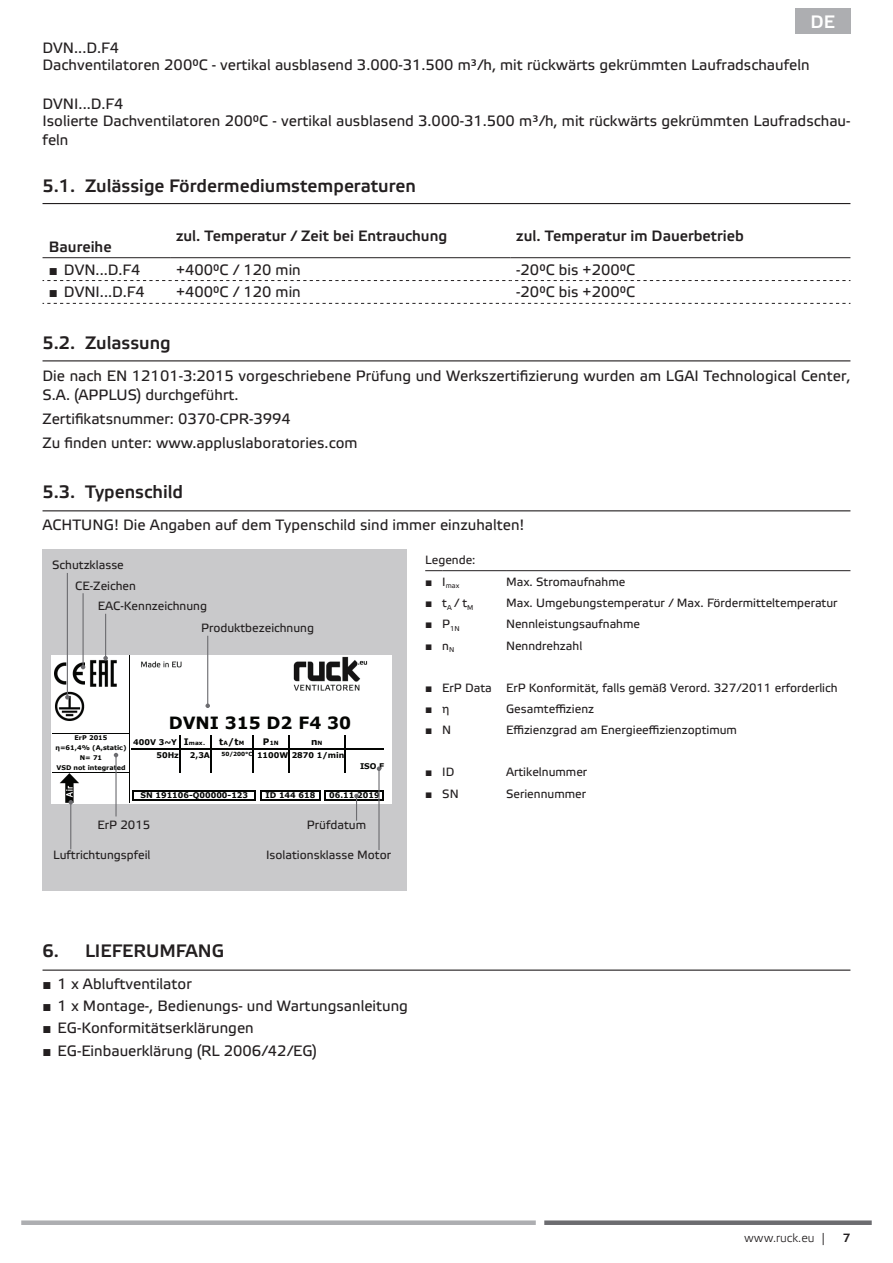
<style>
.page{position:relative;width:893px;height:1263px;background:#fff}
.page>*{position:absolute;margin:0;border:0;box-sizing:border-box;transform-origin:0 0}
.t1{font:500 18px "Etelka";color:#231f20}
.t2{font:500 18px "Etelka";color:#fff}
.t3{font:700 16.95px "Verdana";color:#040503}
.t4{font:15px/19.5px "Etelka Text";color:#231f20}
.t5{font:500 15px "Etelka";color:#231f20}
.t6{font:12px "Etelka Text";color:#231f20}
.t7{font:300 12px "Etelka";color:#231f20}
.t8{font:12px "Arial";color:#231f20}
.t9{font:500 12px "Etelka";color:#231f20}
.t10{font:700 9px "Verdana";color:#040503}
.t11{font:700 7.95px "Verdana";color:#040503}
.t12{font:7.05px "Etelka Text";color:#231f20}
.t13{font:700 6.45px "Verdana";color:#040503}
.t14{font:700 5.7px "Verdana";color:#040503}
.s1{font-family:"Arial"}
.s2{font-family:"Etelka Text"}
.s3{font-size:9px}
.s4{font-size:5.7px}
</style>
<div class="page">
<div style="left:21px;top:1220px;width:515px;height:5px;background:#adaeb1"></div>
<div style="left:544px;top:1220px;width:328px;height:5px;background:#6c6c70"></div>
<div style="left:43px;top:549px;width:363px;height:342px;background:#c9c9cb"></div>
<div style="left:795px;top:9px;width:55px;height:25px;background:#adaeb1"></div>
<hr style="left:43px;top:510px;width:807px;height:1px;background:#231f20">
<svg style="left:425px;top:570px;width:17px;height:1px"></svg>
<hr style="left:442px;top:570px;width:64px;height:1px;background:#231f20">
<hr style="left:506px;top:570px;width:344px;height:1px;background:#231f20">
<hr style="left:43px;top:257px;width:127px;height:1px;background:#231f20">
<hr style="left:170px;top:257px;width:340px;height:1px;background:#231f20">
<hr style="left:510px;top:257px;width:340px;height:1px;background:#231f20">
<svg style="left:43px;top:280px;width:807px;height:1px"></svg>
<svg style="left:43px;top:303px;width:807px;height:1px"></svg>
<hr style="left:43px;top:203px;width:807px;height:1px;background:#231f20">
<hr style="left:43px;top:360px;width:807px;height:1px;background:#231f20">
<hr style="left:43px;top:969px;width:807px;height:2px;background:#231f20">
<div style="left:51px;top:655px;width:340px;height:148px;background:#fff"></div>
<img style="left:141px;top:657px;width:227px;height:35px">
<hr style="left:325px;top:790px;width:59px;height:1px;background:#040503">
<hr style="left:325px;top:799px;width:59px;height:2px;background:#040503">
<svg style="left:319px;top:790px;width:7px;height:11px"></svg>
<hr style="left:260px;top:790px;width:61px;height:1px;background:#040503">
<hr style="left:260px;top:799px;width:61px;height:2px;background:#040503">
<svg style="left:255px;top:791px;width:6px;height:8px"></svg>
<hr style="left:133px;top:790px;width:123px;height:1px;background:#040503">
<hr style="left:133px;top:799px;width:123px;height:2px;background:#040503">
<hr style="left:131px;top:749px;width:48px;height:1px;background:#040503">
<hr style="left:179px;top:749px;width:31px;height:1px;background:#040503">
<hr style="left:210px;top:749px;width:43px;height:1px;background:#040503">
<hr style="left:253px;top:749px;width:35px;height:1px;background:#040503">
<hr style="left:288px;top:749px;width:56px;height:1px;background:#040503">
<hr style="left:344px;top:749px;width:40px;height:1px;background:#040503">
<svg style="left:179px;top:736px;width:1px;height:37px"></svg>
<svg style="left:210px;top:736px;width:1px;height:37px"></svg>
<svg style="left:253px;top:736px;width:1px;height:37px"></svg>
<svg style="left:288px;top:736px;width:1px;height:37px"></svg>
<svg style="left:344px;top:736px;width:2px;height:37px"></svg>
<hr style="left:129px;top:656px;width:1px;height:147px;background:#040503">
<hr style="left:53px;top:733px;width:76px;height:1px;background:#040503">
<hr style="left:53px;top:772px;width:76px;height:1px;background:#040503">
<img style="left:60px;top:774px;width:19px;height:28px">
<img style="left:55px;top:658px;width:29px;height:30px">
<img style="left:55px;top:691px;width:30px;height:30px">
<img style="left:90px;top:660px;width:27px;height:27px">
<hr style="left:70px;top:802px;width:1px;height:47px;background:#6c6c70">
<svg style="left:69px;top:800px;width:4px;height:4px"></svg>
<svg style="left:354px;top:794px;width:5px;height:27px"></svg>
<hr style="left:83px;top:593px;width:1px;height:74px;background:#6c6c70">
<svg style="left:81px;top:665px;width:4px;height:4px"></svg>
<hr style="left:115px;top:755px;width:2px;height:61px;background:#6c6c70">
<svg style="left:114px;top:753px;width:4px;height:4px"></svg>
<hr style="left:67px;top:573px;width:1px;height:124px;background:#6c6c70">
<svg style="left:65px;top:695px;width:5px;height:4px"></svg>
<hr style="left:378px;top:769px;width:2px;height:81px;background:#6c6c70">
<svg style="left:377px;top:766px;width:4px;height:5px"></svg>
<hr style="left:105px;top:614px;width:1px;height:44px;background:#6c6c70">
<svg style="left:103px;top:656px;width:5px;height:4px"></svg>
<hr style="left:207px;top:636px;width:1px;height:70px;background:#6c6c70">
<svg style="left:205px;top:703px;width:5px;height:5px"></svg>
<p class="t4" style="left:43px;top:39px;width:78px">DVN...D.F4</p>
<p class="t2" style="left:811px;top:11px;width:26px">DE</p>
<p class="t4" style="left:43px;top:56px;width:769px">Dachventilatoren 200°C - vertikal ausblasend 3.000-31.500 m³/h, mit rückwärts gekrümmten Laufradschaufeln</p>
<p class="t4" style="left:43px;top:94px;width:83px">DVNI...D.F4</p>
<p class="t4" style="left:43px;top:111px;width:809px">Isolierte Dachventilatoren 200°C - vertikal ausblasend 3.000-31.500 m³/h, mit rückwärts gekrümmten Laufradschau&shy;feln</p>
<p class="t1" style="left:43px;top:175px;width:375px">5.1. Zulässige Fördermediumstemperaturen</p>
<p class="t5" style="left:49px;top:238px;width:64px">Baureihe</p>
<p class="t5" style="left:176px;top:227px;width:273px">zul. Temperatur / Zeit bei Entrauchung</p>
<p class="t5" style="left:516px;top:227px;width:229px">zul. Temperatur im Dauerbetrieb</p>
<p class="t4" style="left:49px;top:260px;width:93px"><span class="s1">■</span> DVN...D.F4</p>
<p class="t4" style="left:176px;top:260px;width:126px">+400°C / 120 min</p>
<p class="t4" style="left:516px;top:260px;width:120px">-20°C bis +200°C</p>
<p class="t4" style="left:49px;top:283px;width:98px"><span class="s1">■</span> DVNI...D.F4</p>
<p class="t4" style="left:176px;top:283px;width:126px">+400°C / 120 min</p>
<p class="t4" style="left:516px;top:283px;width:120px">-20°C bis +200°C</p>
<p class="t1" style="left:43px;top:332px;width:130px">5.2. Zulassung</p>
<p class="t4" style="left:43px;top:367px;width:809px">Die nach EN 12101-3:2015 vorgeschriebene Prüfung und Werkszertifizierung wurden am LGAI Technological Center,<br>S.A. (APPLUS) durchgeführt.</p>
<p class="t4" style="left:43px;top:408px;width:317px;line-height:23.7px">Zertifikatsnummer: 0370-CPR-3994<br>Zu finden unter: www.appluslaboratories.com</p>
<p class="t1" style="left:43px;top:481px;width:142px">5.3. Typenschild</p>
<p class="t4" style="left:43px;top:515px;width:484px">ACHTUNG! Die Angaben auf dem Typenschild sind immer einzuhalten!</p>
<p class="t6" style="left:425px;top:553px;width:52px">Legende:</p>
<p class="t12" style="left:425px;top:582px;width:36px"><sup>■</sup> <sup>I</sup>max</p>
<p class="t6" style="left:506px;top:575px;width:121px">Max. Stromaufnahme</p>
<p class="t6" style="left:425px;top:596px;width:50px"><span class="s1">■</span> t<sub>A</sub> / t<sub>M</sub></p>
<p class="t6" style="left:506px;top:596px;width:333px">Max. Umgebungstemperatur / Max. Fördermitteltemperatur</p>
<p class="t12" style="left:425px;top:624px;width:36px"><sup>■</sup> <sup>P</sup>1N</p>
<p class="t6" style="left:506px;top:617px;width:136px">Nennleistungsaufnahme</p>
<p class="t8" style="left:425px;top:638px;width:31px">■ <span class="s2">n</span><sub>N</sub></p>
<p class="t6" style="left:506px;top:639px;width:78px">Nenndrehzahl</p>
<p class="t6" style="left:425px;top:681px;width:414px"><span class="s1">■</span> ErP Data ErP Konformität, falls gemäß Verord. 327/2011 erforderlich</p>
<p class="t8" style="left:425px;top:701px;width:26px">■ <span class="s2">η</span></p>
<p class="t6" style="left:506px;top:702px;width:90px">Gesamteffizienz</p>
<p class="t8" style="left:425px;top:722px;width:28px">■ <span class="s2">N</span></p>
<p class="t6" style="left:506px;top:723px;width:233px">Effizienzgrad am Energieeffizienzoptimum</p>
<p class="t6" style="left:425px;top:765px;width:31px"><span class="s1">■</span> ID</p>
<p class="t6" style="left:506px;top:765px;width:83px">Artikelnummer</p>
<p class="t6" style="left:425px;top:786px;width:35px"><span class="s1">■</span> SN</p>
<p class="t6" style="left:506px;top:786px;width:82px">Seriennummer</p>
<p class="t6" style="left:52px;top:558px;width:73px">Schutzklasse</p>
<p class="t6" style="left:75px;top:579px;width:62px">CE-Zeichen</p>
<p class="t6" style="left:98px;top:599px;width:111px">EAC-Kennzeichnung</p>
<p class="t6" style="left:201px;top:621px;width:114px">Produktbezeichnung</p>
<p class="t3" style="left:169px;top:710px;width:184px">DVNI 315 D2 F4 30</p>
<p class="t13" style="left:75px;top:733px;width:34px">ErP 2015</p>
<p class="t11" style="left:133px;top:737px;width:73px">400V 3~Y <span class="s3">I</span><span class="s4">max.</span></p>
<p class="t10" style="left:219px;top:735px;width:26px">t<span class="s4">A</span>/t<span class="s4">M</span></p>
<p class="t14" style="left:263px;top:739px;width:17px"><span class="s3">P</span>1N</p>
<p class="t10" style="left:311px;top:735px;width:13px">n<span class="s4">N</span></p>
<p class="t11" style="left:156px;top:749px;width:24px">50Hz</p>
<p class="t11" style="left:190px;top:749px;width:22px">2,3A</p>
<p class="t11" style="left:221px;top:749px;width:125px"><sup>50/200°C</sup> 1100W 2870 1/min</p>
<p class="t13" style="left:55px;top:743px;width:73px">η=61,4% (A,static)</p>
<p class="t13" style="left:80px;top:753px;width:24px">N= 71</p>
<p class="t13" style="left:56px;top:763px;width:71px">VSD not integrated</p>
<p class="t11" style="left:360px;top:760px;width:26px">ISO F</p>
<p class="t11" style="left:141px;top:790px;width:109px">SN 191106-Q00000-123</p>
<p class="t11" style="left:265px;top:790px;width:51px">ID 144 618</p>
<p class="t11" style="left:329px;top:790px;width:52px">06.11.2019</p>
<p class="t6" style="left:97px;top:818px;width:54px">ErP 2015</p>
<p class="t6" style="left:53px;top:848px;width:99px">Luftrichtungspfeil</p>
<p class="t6" style="left:307px;top:818px;width:61px">Prüfdatum</p>
<p class="t6" style="left:266px;top:848px;width:127px">Isolationsklasse Motor</p>
<p class="t1" style="left:43px;top:940px;width:183px">6. LIEFERUMFANG</p>
<p class="t4" style="left:43px;top:975px;width:151px"><span class="s1">■</span> 1 x Abluftventilator</p>
<p class="t4" style="left:43px;top:997px;width:367px"><span class="s1">■</span> 1 x Montage-, Bedienungs- und Wartungsanleitung</p>
<p class="t4" style="left:43px;top:1019px;width:213px"><span class="s1">■</span> EG-Konformitätserklärungen</p>
<p class="t4" style="left:43px;top:1041px;width:276px"><span class="s1">■</span> EG-Einbauerklärung (RL 2006/42/EG)</p>
<p class="t7" style="left:744px;top:1231px;width:82px">www.ruck.eu |</p>
<p class="t9" style="left:843px;top:1231px;width:9px">7</p>
</div>
